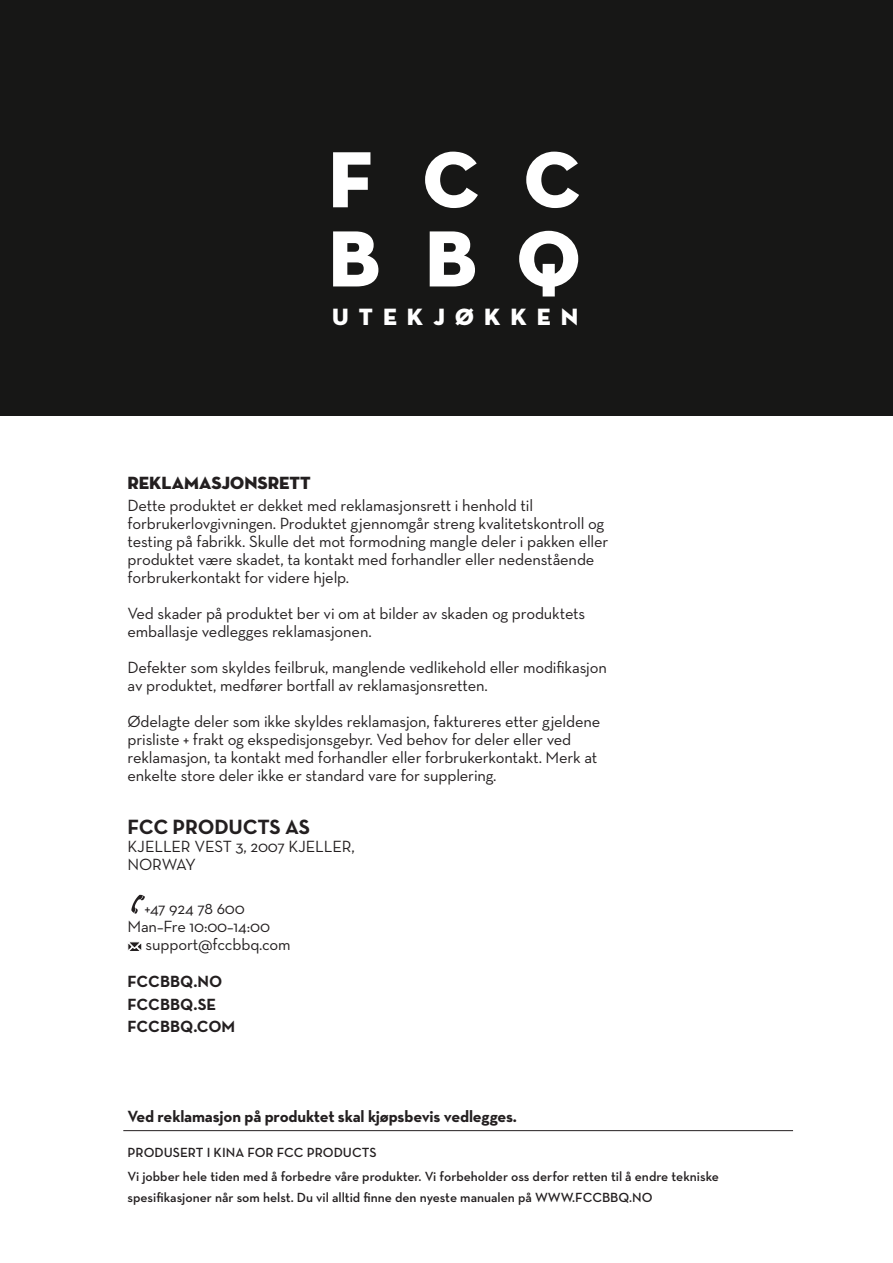
<style>
.page{position:relative;width:893px;height:1263px;background:#fff}
.page>*{position:absolute;margin:0;border:0;box-sizing:border-box;transform-origin:0 0}
.Brødtekst_read_carefully{font:24px "Neutra Disp Titling";letter-spacing:.42em;color:#fff}
.Brødtekst_NY{font:700 21px "Neutra Text";letter-spacing:-.01em;color:#231f20}
.MT{font:18px "Neutra Disp Titling";color:#231f20}
.Brødtekst_NY-2{font:16.5px/18px "Neutra Text";letter-spacing:-.01em;color:#231f20}
.Brødtekst_NY-3{font:700 16.5px "Neutra Text";letter-spacing:-.01em;color:#231f20}
.komponenenter{font:700 16.5px "Neutra Text";color:#231f20}
.tabelltekst{font:600 13.5px/21px "Neutra Text";color:#231f20}
</style>
<div class="page">
<div style="left:0;top:0;width:893px;height:416px;background:#171716"></div>
<svg style="left:131px;top:895px;width:14px;height:19px"></svg>
<svg style="left:127px;top:941px;width:15px;height:10px"></svg>
<hr style="left:123px;top:1130px;width:670px;height:1px;background:#231f20">
<svg style="left:333px;top:152px;width:37px;height:55px"></svg>
<svg style="left:333px;top:231px;width:45px;height:55px"></svg>
<svg style="left:526px;top:152px;width:53px;height:56px"></svg>
<svg style="left:519px;top:231px;width:59px;height:65px"></svg>
<svg style="left:425px;top:152px;width:53px;height:56px"></svg>
<svg style="left:430px;top:231px;width:45px;height:55px"></svg>
<p class="Brødtekst_read_carefully" style="left:332px;top:301px;width:248px">UTEKJØKKEN</p>
<p class="MT" style="left:128px;top:472px;width:185px">REKLAMASJONSRETT</p>
<p class="Brødtekst_NY-2" style="left:128px;top:496px;width:482px">Dette produktet er dekket med reklamasjonsrett i henhold til forbrukerlovgivningen. Produktet gjennomgår streng kvalitetskontroll og testing på fabrikk. Skulle det mot formodning mangle deler i pakken eller produktet være skadet, ta kontakt med forhandler eller nedenstående forbrukerkontakt for videre hjelp.</p>
<p class="Brødtekst_NY-2" style="left:128px;top:604px;width:459px">Ved skader på produktet ber vi om at bilder av skaden og produktets emballasje vedlegges reklamasjonen.</p>
<p class="Brødtekst_NY-2" style="left:128px;top:658px;width:481px">Defekter som skyldes feilbruk, manglende vedlikehold eller modifikasjon av produktet, medfører bortfall av reklamasjonsretten.</p>
<p class="Brødtekst_NY-2" style="left:128px;top:712px;width:474px">Ødelagte deler som ikke skyldes reklamasjon, faktureres etter gjeldene prisliste + frakt og ekspedisjonsgebyr. Ved behov for deler eller ved reklamasjon, ta kontakt med forhandler eller forbrukerkontakt. Merk at enkelte store deler ikke er standard vare for supplering.</p>
<p class="Brødtekst_NY" style="left:128px;top:814px;width:184px">FCC PRODUCTS AS</p>
<p class="Brødtekst_NY-2" style="left:128px;top:837px;width:229px">KJELLER VEST 3, 2007 KJELLER,</p>
<p class="Brødtekst_NY-2" style="left:128px;top:855px;width:70px">NORWAY</p>
<p class="Brødtekst_NY-2" style="left:145px;top:899px;width:102px">+47 924 78 600</p>
<p class="Brødtekst_NY-2" style="left:128px;top:917px;width:144px">Man–Fre 10:00–14:00</p>
<p class="Brødtekst_NY-2" style="left:146px;top:935px;width:146px">support@fccbbq.com</p>
<p class="komponenenter" style="left:128px;top:971px;width:96px">FCCBBQ.NO</p>
<p class="komponenenter" style="left:128px;top:994px;width:90px">FCCBBQ.SE</p>
<p class="komponenenter" style="left:128px;top:1016px;width:109px">FCCBBQ.COM</p>
<p class="Brødtekst_NY-3" style="left:128px;top:1106px;width:391px">Ved reklamasjon på produktet skal kjøpsbevis vedlegges.</p>
<p class="tabelltekst" style="left:128px;top:1142px;width:250px">PRODUSERT I KINA FOR FCC PRODUCTS</p>
<p class="tabelltekst" style="left:128px;top:1165px;width:593px">Vi jobber hele tiden med å forbedre våre produkter. Vi forbeholder oss derfor retten til å endre tekniske spesifikasjoner når som helst. Du vil alltid finne den nyeste manualen på WWW.FCCBBQ.NO</p>
</div>
